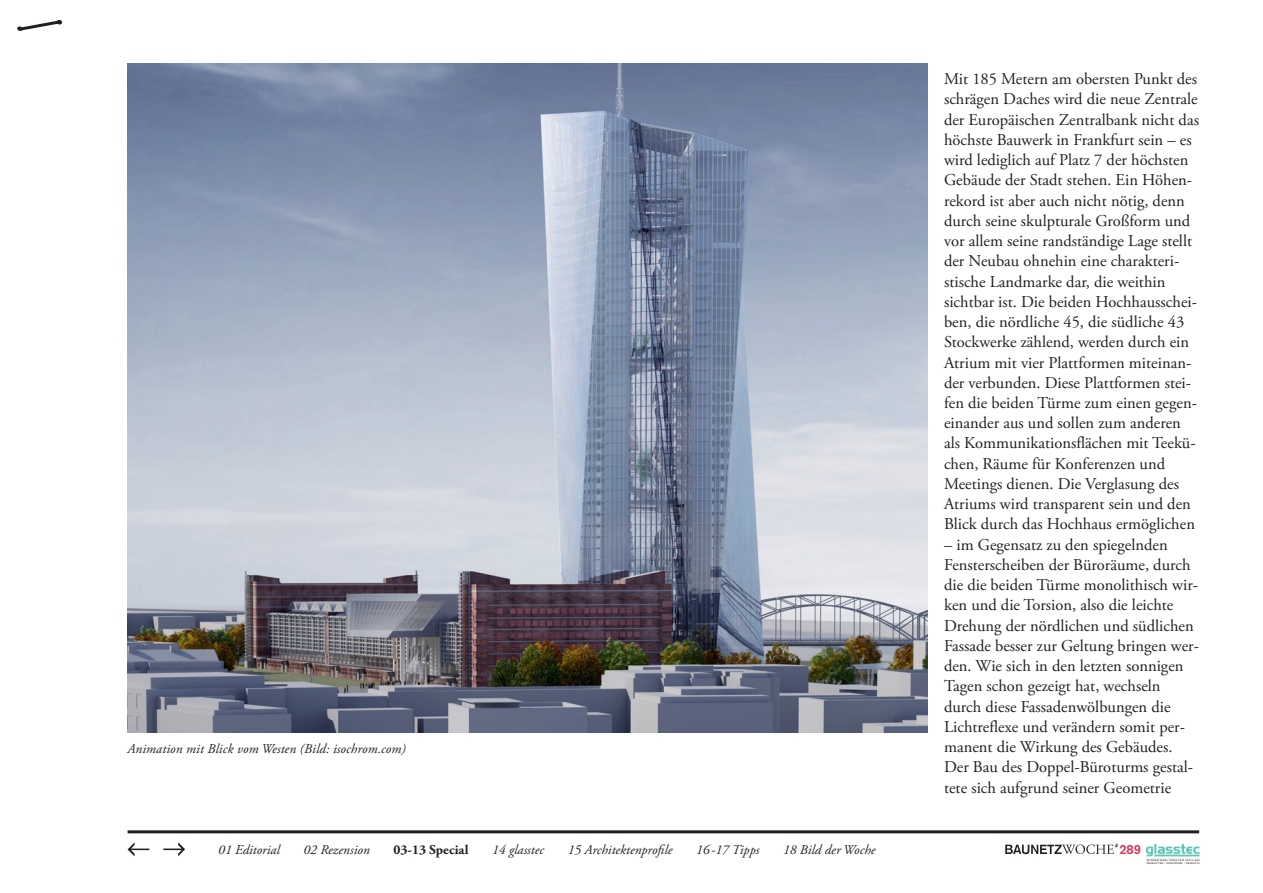
<style>
.page{position:relative;width:1263px;height:893px;background:#fff}
.page>*{position:absolute;margin:0;border:0;box-sizing:border-box;transform-origin:0 0}
.t1{font:16.5px/20.2px "Adobe Garamond Pro";color:#231f20}
.Navigation_Off{font:italic 13.5px "Adobe Garamond Pro";letter-spacing:.005em;color:#231f20}
.Navigation_Off-2{font:700 13.5px "Adobe Garamond Pro";letter-spacing:.005em;color:#231f20}
.t2{font:700 13.05px "Akzidenz Grotesk";color:#d8365b}
</style>
<div class="page">
<hr style="left:128px;top:830px;width:1071px;height:3px;background:#231f20">
<svg style="left:128px;top:842px;width:21px;height:14px"></svg>
<svg style="left:163px;top:842px;width:22px;height:14px"></svg>
<svg style="left:17px;top:20px;width:46px;height:11px"></svg>
<svg style="left:1005px;top:844px;width:113px;height:10px"></svg>
<img style="left:1146px;top:845px;width:53px;height:19px">
<img style="left:128px;top:64px;width:799px;height:668px">
<p class="Navigation_Off" style="left:128px;top:740px;width:280px">Animation mit Blick vom Westen (Bild: isochrom.com)</p>
<p class="Navigation_Off" style="left:218px;top:841px;width:63px">01 Editorial</p>
<p class="Navigation_Off" style="left:303px;top:841px;width:68px">02 Rezension</p>
<p class="Navigation_Off-2" style="left:393px;top:841px;width:76px">03-13 Special</p>
<p class="Navigation_Off" style="left:492px;top:841px;width:53px">14 glasstec</p>
<p class="Navigation_Off" style="left:568px;top:841px;width:106px">15 Architektenprofile</p>
<p class="Navigation_Off" style="left:696px;top:841px;width:65px">16-17 Tipps</p>
<p class="Navigation_Off" style="left:783px;top:841px;width:94px">18 Bild der Woche</p>
<p class="t1" style="left:944px;top:69px;width:256px">Mit 185 Metern am obersten Punkt des schrägen Daches wird die neue Zentrale der Europäischen Zentralbank nicht das höchste Bauwerk in Frankfurt sein – es wird lediglich auf Platz 7 der höchsten Gebäude der Stadt stehen. Ein Höhen&shy;rekord ist aber auch nicht nötig, denn durch seine skulpturale Großform und vor allem seine randständige Lage stellt der Neubau ohnehin eine charakteri&shy;stische Landmarke dar, die weithin sichtbar ist. Die beiden Hochhausschei&shy;ben, die nördliche 45, die südliche 43<br>Stockwerke zählend, werden durch ein Atrium mit vier Plattformen miteinan&shy;der verbunden. Diese Plattformen stei&shy;fen die beiden Türme zum einen gegen&shy;einander aus und sollen zum anderen als Kommunikationsflächen mit Teekü&shy;chen, Räume für Konferenzen und Meetings dienen. Die Verglasung des Atriums wird transparent sein und den Blick durch das Hochhaus ermöglichen</p>
<p class="t1" style="left:944px;top:535px;width:256px">– im Gegensatz zu den spiegelnden Fensterscheiben der Büroräume, durch die die beiden Türme monolithisch wir&shy;ken und die Torsion, also die leichte Drehung der nördlichen und südlichen Fassade besser zur Geltung bringen wer&shy;den. Wie sich in den letzten sonnigen Tagen schon gezeigt hat, wechseln durch diese Fassadenwölbungen die Lichtreflexe und verändern somit per&shy;manent die Wirkung des Gebäudes.</p>
<p class="t1" style="left:944px;top:758px;width:251px">Der Bau des Doppel-Büroturms gestal&shy;tete sich aufgrund seiner Geometrie</p>
<p class="t2" style="left:1119px;top:841px;width:23px">289</p>
</div>
